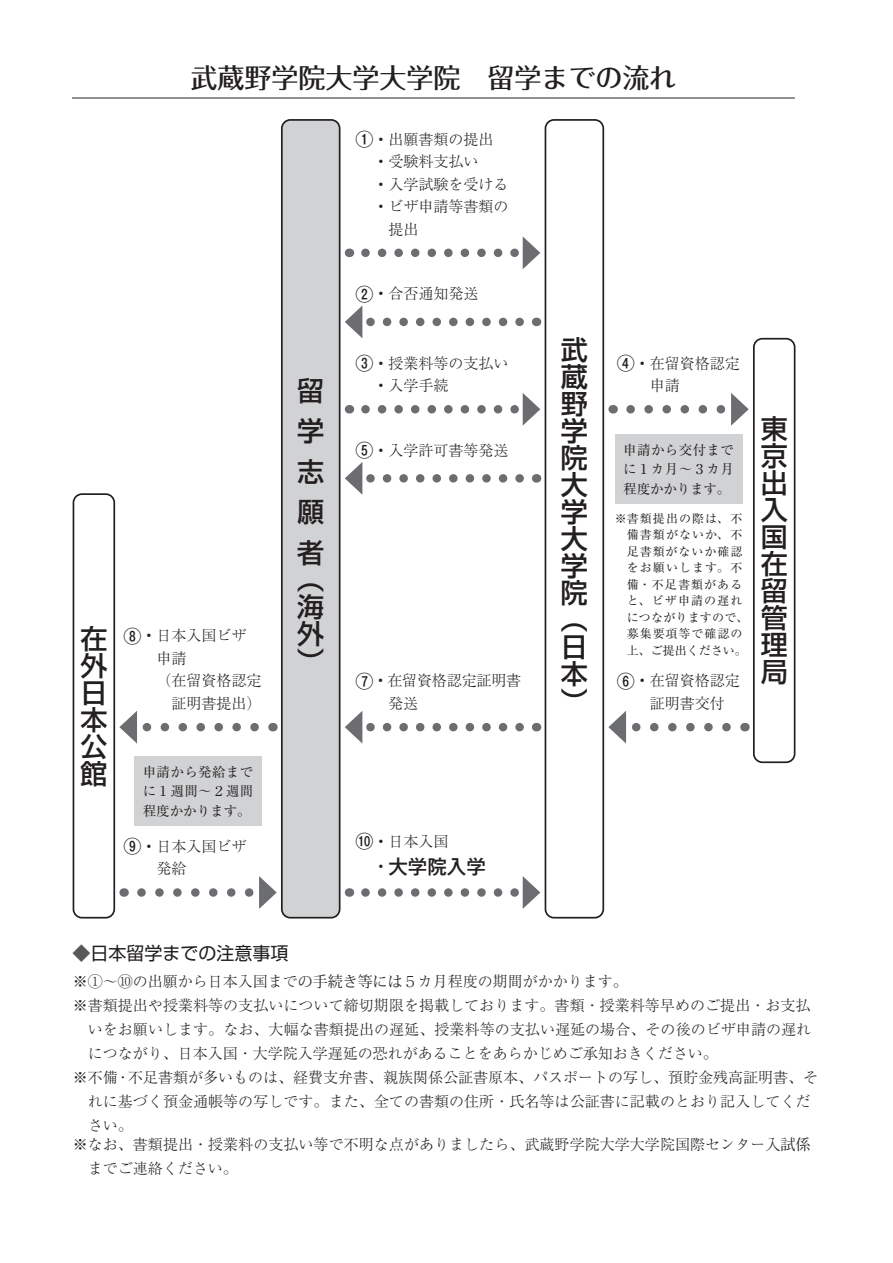
<style>
.page{position:relative;width:893px;height:1263px;background:#fff}
.page>*{position:absolute;margin:0;border:0;box-sizing:border-box;transform-origin:0 0}
.t1{font:500 27px/27px "Shin Go Pro";color:#231f20;text-align:justify}
.t2{font:500 27px "Folk Pro";color:#231f20}
.t3{font:500 19.5px "Gothic MB101 Pro";color:#231f20}
.t4{font:18px "Shin Go Pro";color:#231f20}
.t5{font:300 15px/22.5px "Ryumin Pro";color:#231f20}
.t6{font:13.5px/19.5px "Ryumin Pro";letter-spacing:.025em;color:#231f20;text-align:justify}
.t7{font:12px/16.5px "Ryumin Pro";letter-spacing:.085em;color:#231f20}
.s1{font-family:"Gothic MB101 Pro";font-weight:500;font-size:18px}
.s2{font-weight:900}
.s3{color:#57585a}
.s4{font-family:"Ryumin Pro";font-weight:900;font-size:15px}
.s5{font-family:"Koz Min Pr 6 N";font-weight:400}
</style>
<div class="page">
<div style="left:134px;top:756px;width:128px;height:70px;background:#d1d2d4"></div>
<div style="left:615px;top:434px;width:127px;height:70px;background:#d1d2d4"></div>
<svg style="left:119px;top:711px;width:136px;height:32px"></svg>
<svg style="left:141px;top:876px;width:136px;height:33px"></svg>
<svg style="left:631px;top:393px;width:118px;height:33px"></svg>
<svg style="left:365px;top:236px;width:175px;height:33px"></svg>
<svg style="left:345px;top:305px;width:175px;height:33px"></svg>
<svg style="left:365px;top:393px;width:175px;height:33px"></svg>
<svg style="left:345px;top:462px;width:175px;height:33px"></svg>
<svg style="left:345px;top:711px;width:175px;height:32px"></svg>
<svg style="left:365px;top:876px;width:175px;height:33px"></svg>
<svg style="left:608px;top:711px;width:119px;height:32px"></svg>
<hr style="left:72px;top:98px;width:723px;height:1px;background:#231f20">
<div style="left:282px;top:120px;width:58px;height:798px;background:#d1d2d4;border-radius:9px"></div>
<div style="left:281px;top:119px;width:59px;height:799px;border:2px solid #231f20;border-radius:9px"></div>
<div style="left:545px;top:119px;width:59px;height:799px;border:2px solid #231f20;border-radius:9px"></div>
<div style="left:753px;top:338px;width:42px;height:425px;border:2px solid #231f20;border-radius:9px"></div>
<div style="left:73px;top:493px;width:42px;height:425px;border:2px solid #231f20;border-radius:9px"></div>
<h1 class="t2" style="left:190px;top:54px;width:487px">武蔵野学院大学大学院　留学までの流れ</h1>
<p class="t5" style="left:355px;top:127px;width:139px"><span class="s1">①</span><span class="s2">・</span>出願書類の提出</p>
<p class="t5" style="left:373px;top:149px;width:106px"><span class="s2">・</span>受験料支払い</p>
<p class="t5" style="left:373px;top:172px;width:136px"><span class="s2">・</span>入学試験を受ける</p>
<p class="t5" style="left:373px;top:194px;width:136px"><span class="s2">・</span>ビザ申請等書類の</p>
<p class="t5" style="left:388px;top:217px;width:31px">提出</p>
<h1 class="t1" style="left:80px;top:622px;width:28px;text-align:left">在外日本公館</h1>
<p class="t5" style="left:124px;top:623px;width:124px"><span class="s1">⑧</span><span class="s2">・</span>日本入国ビザ</p>
<p class="t5" style="left:157px;top:646px;width:31px">申請</p>
<p class="t5" style="left:142px;top:668px;width:121px">　（在留資格認定</p>
<p class="t5" style="left:142px;top:691px;width:121px">　　証明書提出）</p>
<p class="t6" style="left:143px;top:761px;width:112px">申請から発給までに１週間～２週間程度かかります。</p>
<p class="t5" style="left:157px;top:834px;width:91px;text-indent:-33px"><span class="s1">⑨</span><span class="s2">・</span>日本入国ビザ発給</p>
<h1 class="t1" style="left:297px;top:367px;width:28px;line-height:40.5px">留学志願者</h1>
<h1 class="t1" style="left:297px;top:563px;width:28px">（海外）</h1>
<p class="t4" style="left:73px;top:938px;width:218px"><span class="s3">◆</span>日本留学までの注意事項</p>
<p class="t5" style="left:355px;top:281px;width:124px"><span class="s1">②</span><span class="s2">・</span>合否通知発送</p>
<p class="t5" style="left:373px;top:350px;width:136px;text-indent:-18px"><span class="s1">③</span><span class="s2">・</span>授業料等の支払い<span class="s2">・</span>入学手続</p>
<p class="t5" style="left:355px;top:438px;width:154px"><span class="s1">⑤</span><span class="s2">・</span>入学許可書等発送</p>
<p class="t5" style="left:373px;top:668px;width:149px;text-indent:-18px"><span class="s1">⑦</span><span class="s2">・</span>在留資格認定証明書　発送</p>
<p class="t5" style="left:355px;top:829px;width:94px"><span class="s1">⑩</span><span class="s2">・</span>日本入国</p>
<h2 class="t3" style="left:373px;top:850px;width:114px"><span class="s4">・</span>大学院入学</h2>
<h1 class="t1" style="left:561px;top:333px;width:28px;text-align:left">武蔵野学院大学大学院（日本）</h1>
<p class="t5" style="left:650px;top:350px;width:91px;text-indent:-33px"><span class="s1">④</span><span class="s2">・</span>在留資格認定申請</p>
<p class="t6" style="left:623px;top:439px;width:112px">申請から交付までに１カ月～３カ月程度かかります。</p>
<p class="t7" style="left:627px;top:509px;width:123px;text-indent:-12px">※書類提出の際は、不備書類がないか、不足書類がないか確認をお願いします。不備・不足書類があると、ビザ申請の遅れにつながりますので、募集要項等で確認の上、ご提出ください。</p>
<p class="t5" style="left:650px;top:668px;width:91px;text-indent:-33px"><span class="s1">⑥</span><span class="s2">・</span>在留資格認定証明書交付</p>
<h1 class="t1" style="left:761px;top:412px;width:28px">東京出入国在留管理局</h1>
<p class="t5" style="left:73px;top:969px;width:556px">※①～⑩の出願から日本入国まで<span class="s5">の手続き等には</span>５カ月程度の期間がかかります。</p>
<p class="t5" style="left:73px;top:993px;width:739px">※書類提出や授業料等の支払いについて締切期限を掲載しております。書類・授業料等早めのご提出・お支払</p>
<p class="t5" style="left:88px;top:1017px;width:725px">いをお願いします。なお、大幅な書類提出の遅延、授業料等の支払い遅延の場合、その後のビザ申請の遅れ</p>
<p class="t5" style="left:88px;top:1041px;width:632px">につながり、日本入国・大学院入学遅延の恐れがあることをあらかじめご承知おきください。</p>
<p class="t5" style="left:73px;top:1065px;width:747px">※不備・不足書類が多いものは、経費支弁書、親族関係公証書原本、パスポートの写し、預貯金残高証明書、そ</p>
<p class="t5" style="left:88px;top:1089px;width:724px">れに基づく預金通帳等の写しです。また、全ての書類の住所・氏名等は公証書に記載のとおり記入してくだ</p>
<p class="t5" style="left:88px;top:1113px;width:46px">さい。</p>
<p class="t5" style="left:88px;top:1131px;width:724px;line-height:24.5px;text-indent:-15px">※なお、書類提出・授業料の支払い等で不明な点がありましたら、武蔵野学院大学大学院国際センター<span class="s5">入試係</span>までご連絡ください。</p>
</div>
